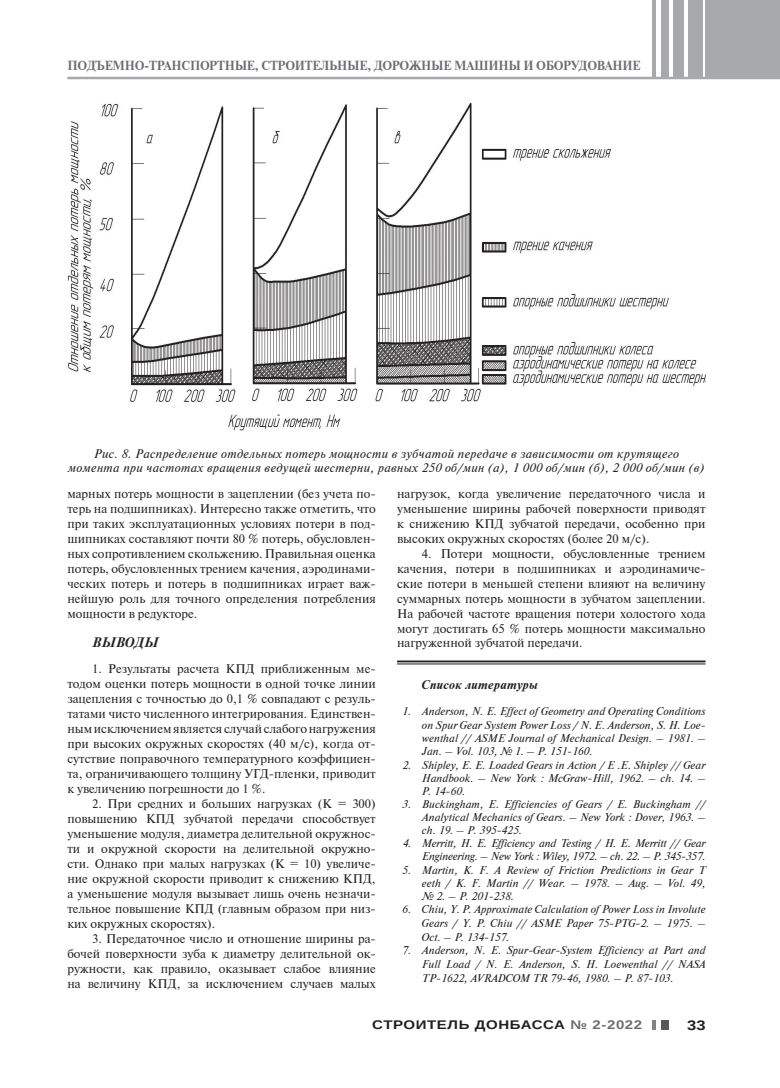
<style>
.page{position:relative;width:780px;height:1088px;background:#fff}
.page>*{position:absolute;margin:0;border:0;box-sizing:border-box;transform-origin:0 0}
.t1{font:italic 700 13.75px "Newton C";letter-spacing:.03em;color:#231f20}
.t2{font:700 13.75px "Arimo";color:#231f20;scale:1.2 1}
.t3{font:700 13.12px "Newton C";letter-spacing:-.01em;color:#6c6d70;scale:.94 1}
.t4{font:12.5px/15px "Newton C";color:#231f20;text-align:justify}
.t5{font:italic 12.5px/14.1px "Newton C";letter-spacing:.03em;color:#231f20;text-align:center}
.t6{font:700 12.5px "Arimo";letter-spacing:.04em;color:#231f20;scale:1.2 1}
.t7{font:italic 700 12.5px "Newton C";letter-spacing:.03em;color:#231f20}
.t8{font:italic 11.25px/13.1px "Newton C";letter-spacing:.01em;color:#231f20;text-align:justify}
.t9{font:italic 11.25px/13.1px "Newton C";letter-spacing:-.01em;color:#231f20;text-align:right}
.s1{color:#6c6d70}
</style>
<div class="page">
<div style="left:705px;top:0;width:75px;height:78px;background:#a8a9ad"></div>
<div style="left:688px;top:0;width:14px;height:78px;background:#a8a9ad"></div>
<div style="left:673px;top:0;width:10px;height:78px;background:#a8a9ad"></div>
<div style="left:661px;top:0;width:7px;height:78px;background:#a8a9ad"></div>
<hr style="left:652px;top:0;width:4px;height:78px;background:#a8a9ad">
<div style="left:661px;top:1020px;width:7px;height:9px;background:#57585a"></div>
<svg style="left:652px;top:1020px;width:4px;height:9px"></svg>
<hr style="left:67px;top:77px;width:713px;height:2px;background:#a8a9ad">
<img style="left:67px;top:103px;width:638px;height:328px">
<hr style="left:397px;top:660px;width:308px;height:2px;background:#231f20">
<hr style="left:397px;top:664px;width:308px;height:1px;background:#231f20">
<p class="t3" style="left:67px;top:58px;width:611px">ПОДЪЕМНО-ТРАНСПОРТНЫЕ, СТРОИТЕЛЬНЫЕ, ДОРОЖНЫЕ МАШИНЫ И ОБОРУДОВАНИЕ</p>
<p class="t5" style="left:68px;top:446px;width:637px">Рис. 8. Распределение отдельных потерь мощности в зубчатой передаче в зависимости от крутящего момента при частотах вращения ведущей шестерни, равных 250 об/мин (a), 1 000 об/мин (б), 2 000 об/мин (в)</p>
<p class="t4" style="left:67px;top:486px;width:310px">марных потерь мощности в зацеплении (без учета по&shy;терь на подшипниках). Интересно также отметить, что при таких эксплуатационных условиях потери в под&shy;шипниках составляют почти 80 % потерь, обусловлен&shy;ных сопротивлением скольжению. Правильная оценка потерь, обусловленных трением качения, аэродинами&shy;ческих потерь и потерь в подшипниках играет важ&shy;нейшую роль для точного определения потребления мощности в редукторе.</p>
<p class="t1" style="left:92px;top:634px;width:67px">ВЫВОДЫ</p>
<p class="t4" style="left:67px;top:661px;width:310px;text-indent:25px">1. Результаты расчета КПД приближенным ме&shy;тодом оценки потерь мощности в одной точке линии зацепления с точностью до 0,1 % совпадают с резуль&shy;татами чисто численного интегрирования. Единствен&shy;ным исключением является случай слабого нагружения при высоких окружных скоростях (40 м/с), когда от&shy;сутствие поправочного температурного коэффициен&shy;та, ограничивающего толщину УГД-пленки, приводит к увеличению погрешности до 1 %.</p>
<p class="t4" style="left:67px;top:796px;width:310px;text-indent:25px">2. При средних и больших нагрузках (К = 300) повышению КПД зубчатой передачи способствует уменьшение модуля, диаметра делительной окружнос&shy;ти и окружной скорости на делительной окружно&shy;сти. Однако при малых нагрузках (К = 10) увеличе&shy;ние окружной скорости приводит к снижению КПД, а уменьшение модуля вызывает лишь очень незначи&shy;тельное повышение КПД (главным образом при низ&shy;ких окружных скоростях).</p>
<p class="t4" style="left:67px;top:931px;width:310px;text-indent:25px">3. Передаточное число и отношение ширины ра&shy;бочей поверхности зуба к диаметру делительной ок&shy;ружности, как правило, оказывает слабое влияние на величину КПД, за исключением случаев малых</p>
<p class="t4" style="left:397px;top:486px;width:310px">нагрузок, когда увеличение передаточного числа и уменьшение ширины рабочей поверхности приводят к снижению КПД зубчатой передачи, особенно при высоких окружных скоростях (более 20 м/с).</p>
<p class="t4" style="left:397px;top:546px;width:310px;text-indent:25px">4. Потери мощности, обусловленные трением качения, потери в подшипниках и аэродинамиче&shy;ские потери в меньшей степени влияют на величину суммарных потерь мощности в зубчатом зацеплении.<br>На рабочей частоте вращения потери холостого хода могут достигать 65 % потерь мощности максимально нагруженной зубчатой передачи.</p>
<p class="t7" style="left:422px;top:678px;width:117px">Список литературы</p>
<p class="t8" style="left:402px;top:704px;width:305px;line-height:14.4px;text-align:right">1. Anderson, N. E. Effect of Geometry and Operating Conditions on Spur Gear System Power Loss / N. E. Anderson, S. H. Loe-</p>
<p class="t8" style="left:422px;top:732px;width:285px">wenthal // ASME Journal of Mechanical Design. – 1981. –<br>Jan. – Vol. 103, № 1. – P. 151-160.</p>
<p class="t8" style="left:422px;top:758px;width:285px;text-indent:-20px">2. Shipley, E. E. Loaded Gears in Action / E .E. Shipley // Gear Handbook. – New York : McGraw-Hill, 1962. – ch. 14. – P. 14-60.</p>
<p class="t8" style="left:422px;top:797px;width:285px;text-indent:-20px">3. Buckingham, E. Efficiencies of Gears / E. Buckingham // Analytical Mechanics of Gears. – New York : Dover, 1963. – ch. 19. – P. 395-425.</p>
<p class="t9" style="left:403px;top:837px;width:304px">4. Merritt, H. E. Efficiency and Testing / H. E. Merritt // Gear<br>Engineering. – New York : Wiley, 1972. – ch. 22. – P. 345-357.</p>
<p class="t8" style="left:422px;top:863px;width:285px;text-indent:-20px">5. Martin, K. F. A Review of Friction Predictions in Gear T eeth / K. F. Martin // Wear. – 1978. – Aug. – Vol. 49, № 2. – P. 201-238.</p>
<p class="t8" style="left:422px;top:902px;width:285px;line-height:13.8px;text-indent:-20px">6. Chiu, Y. P. Approximate Calculation of Power Loss in Involute Gears / Y. P. Chiu // ASME Paper 75-PTG-2. – 1975. – Oct. – P. 134-157.</p>
<p class="t8" style="left:422px;top:943px;width:285px;line-height:13.8px;text-indent:-20px">7. Anderson, N. E. Spur-Gear-System Efficiency at Part and Full Load / N. E. Anderson, S. H. Loewenthal // NASA TP-1622, AVRADCOM TR 79-46, 1980. – P. 87-103.</p>
<p class="t6" style="left:372px;top:1016px;width:226px">СТРОИТЕЛЬ ДОНБАССА <span class="s1">№ 2-2022</span></p>
<p class="t2" style="left:687px;top:1016px;width:17px">33</p>
</div>
